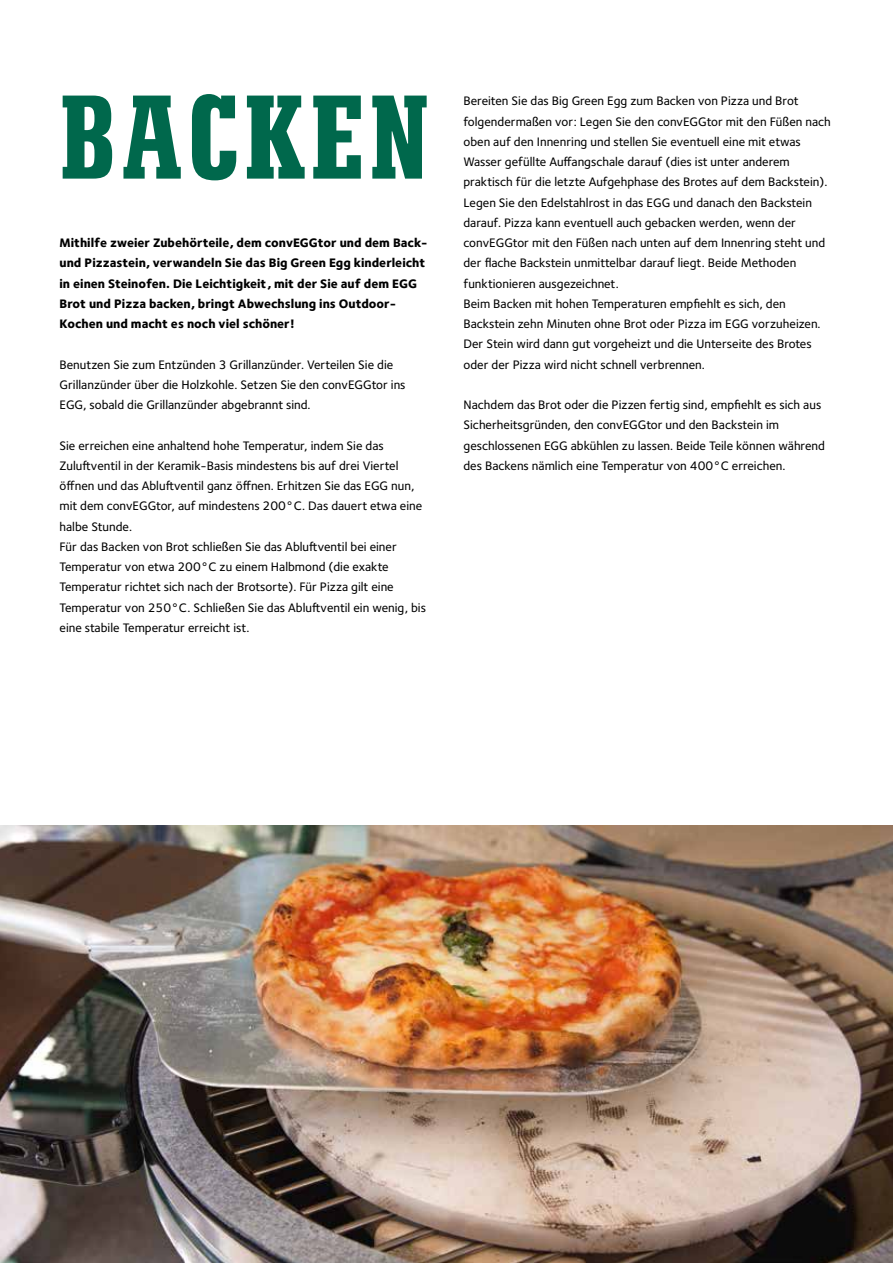
<style>
.page{position:relative;width:893px;height:1263px;background:#fff}
.page>*{position:absolute;margin:0;border:0;box-sizing:border-box;transform-origin:0 0}
.t1{font:800 condensed 111px "Stymie BT";letter-spacing:.035em;color:#00684c}
.t2{font:500 12.75px/20.2px "Foundry Sterling";color:#000}
.t3{font:800 12.75px/20.2px "Foundry Sterling";color:#000}
</style>
<div class="page">
<img style="left:0;top:826px;width:893px;height:437px">
<h1 class="t1" style="left:60px;top:65px;width:372px">BACKEN</h1>
<p class="t3" style="left:60px;top:233px;width:369px">Mithilfe zweier Zubehörteile, dem convEGGtor und dem Back&shy;und Pizzastein, verwandeln Sie das Big Green Egg kinderleicht in einen Steinofen. Die Leichtigkeit, mit der Sie auf dem EGG Brot und Pizza backen, bringt Abwechslung ins Outdoor-Kochen und macht es noch viel schöner!</p>
<p class="t2" style="left:60px;top:354px;width:348px">Benutzen Sie zum Entzünden 3 Grillanzünder. Verteilen Sie die<br>Grillanzünder über die Holzkohle. Setzen Sie den convEGGtor ins<br>EGG, sobald die Grillanzünder abgebrannt sind.</p>
<p class="t2" style="left:60px;top:435px;width:368px">Sie erreichen eine anhaltend hohe Temperatur, indem Sie das Zuluftventil in der Keramik-Basis mindestens bis auf drei Viertel öffnen und das Abluftventil ganz öffnen. Erhitzen Sie das EGG nun, mit dem convEGGtor, auf mindestens 200°C. Das dauert etwa eine halbe Stunde.<br>Für das Backen von Brot schließen Sie das Abluftventil bei einer Temperatur von etwa 200°C zu einem Halbmond (die exakte Temperatur richtet sich nach der Brotsorte). Für Pizza gilt eine Temperatur von 250°C. Schließen Sie das Abluftventil ein wenig, bis eine stabile Temperatur erreicht ist.</p>
<p class="t2" style="left:463px;top:91px;width:369px">Bereiten Sie das Big Green Egg zum Backen von Pizza und Brot folgendermaßen vor: Legen Sie den convEGGtor mit den Füßen nach oben auf den Innenring und stellen Sie eventuell eine mit etwas Wasser gefüllte Auffangschale darauf (dies ist unter anderem praktisch für die letzte Aufgehphase des Brotes auf dem Backstein).<br>Legen Sie den Edelstahlrost in das EGG und danach den Backstein darauf. Pizza kann eventuell auch gebacken werden, wenn der convEGGtor mit den Füßen nach unten auf dem Innenring steht und der flache Backstein unmittelbar darauf liegt. Beide Methoden funktionieren ausgezeichnet.<br>Beim Backen mit hohen Temperaturen empfiehlt es sich, den Backstein zehn Minuten ohne Brot oder Pizza im EGG vorzuheizen.<br>Der Stein wird dann gut vorgeheizt und die Unterseite des Brotes oder der Pizza wird nicht schnell verbrennen.</p>
<p class="t2" style="left:463px;top:395px;width:363px">Nachdem das Brot oder die Pizzen fertig sind, empfiehlt es sich aus Sicherheitsgründen, den convEGGtor und den Backstein im geschlossenen EGG abkühlen zu lassen. Beide Teile können während des Backens nämlich eine Temperatur von 400°C erreichen.</p>
</div>
